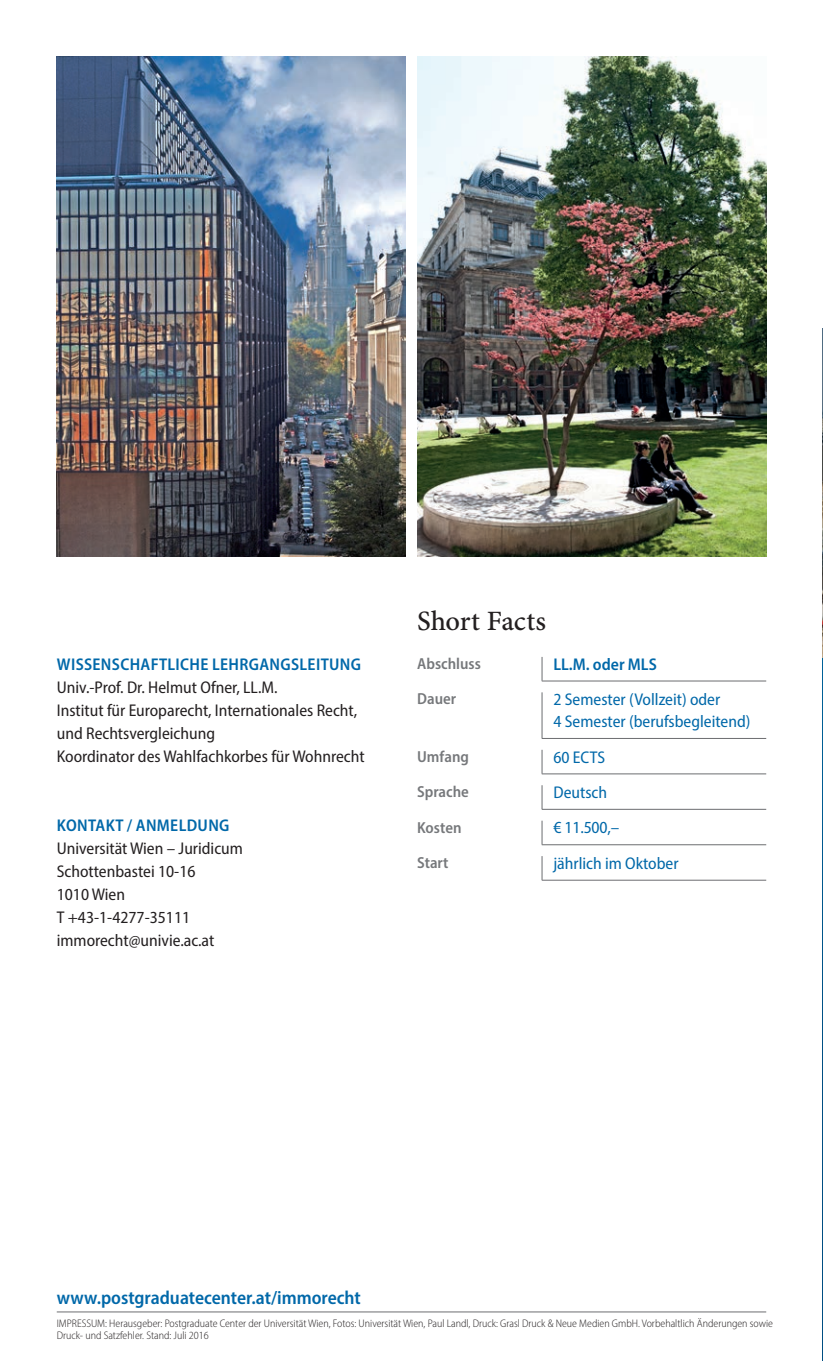
<style>
.page{position:relative;width:823px;height:1361px;background:#fff}
.page>*{position:absolute;margin:0;border:0;box-sizing:border-box;transform-origin:0 0}
.t1{font:28px "Minion Pro Medium Capt";letter-spacing:-.005em;color:#231f20}
.t2{font:600 semi-condensed 19px "Myriad Pro";color:#0068a9}
.t3{font:semi-condensed 17px/23px "Myriad Pro";color:#231f20}
.t4{font:semi-condensed 17px/22px "Myriad Pro";color:#0068a9}
.t5{font:600 semi-condensed 17px "Myriad Pro";letter-spacing:.02em;color:#0068a9}
.t6{font:600 semi-condensed 17px "Myriad Pro";color:#0068a9}
.t7{font:600 semi-condensed 16px "Myriad Pro";color:#76787b}
.t8{font:300 semi-condensed 11px/12px "Myriad Pro";color:#231f20}
</style>
<div class="page">
<svg style="left:822px;top:658px;width:1px;height:703px"></svg>
<img style="left:822px;top:329px;width:1px;height:329px">
<svg style="left:541px;top:657px;width:1px;height:23px"></svg>
<hr style="left:541px;top:680px;width:224px;height:1px;background:#6c6d70">
<hr style="left:541px;top:692px;width:1px;height:46px;background:#6c6d70">
<hr style="left:541px;top:738px;width:224px;height:1px;background:#6c6d70">
<svg style="left:541px;top:750px;width:1px;height:23px"></svg>
<hr style="left:541px;top:773px;width:224px;height:1px;background:#6c6d70">
<svg style="left:541px;top:785px;width:1px;height:24px"></svg>
<hr style="left:541px;top:809px;width:224px;height:1px;background:#6c6d70">
<svg style="left:541px;top:820px;width:1px;height:24px"></svg>
<hr style="left:541px;top:844px;width:224px;height:1px;background:#6c6d70">
<svg style="left:541px;top:856px;width:1px;height:24px"></svg>
<hr style="left:541px;top:880px;width:224px;height:1px;background:#6c6d70">
<img style="left:57px;top:57px;width:348px;height:500px">
<img style="left:417px;top:57px;width:348px;height:500px">
<hr style="left:822px;top:272px;width:1px;height:57px;background:#63506c">
<hr style="left:57px;top:1311px;width:708px;height:1px;background:#6c6d70">
<p class="t5" style="left:57px;top:653px;width:305px">WISSENSCHAFTLICHE LEHRGANGSLEITUNG</p>
<p class="t3" style="left:57px;top:675px;width:309px">Univ.-Prof. Dr. Helmut Ofner, LL.M.<br>Institut für Europarecht, Internationales Recht, und Rechtsvergleichung<br>Koordinator des Wahlfachkorbes für Wohnrecht</p>
<p class="t5" style="left:57px;top:814px;width:174px">KONTAKT / ANMELDUNG</p>
<p class="t3" style="left:57px;top:836px;width:187px">Universität Wien – Juridicum<br>Schottenbastei 10-16<br>1010 Wien<br>T +43-1-4277-35111 immorecht@univie.ac.at</p>
<h1 class="t1" style="left:417px;top:601px;width:130px">Short Facts</h1>
<p class="t7" style="left:417px;top:653px;width:65px">Abschluss</p>
<p class="t6" style="left:553px;top:653px;width:105px">LL.M. oder MLS</p>
<p class="t7" style="left:417px;top:689px;width:40px">Dauer</p>
<p class="t4" style="left:553px;top:688px;width:198px">2 Semester (Vollzeit) oder<br>4 Semester (berufsbegleitend)</p>
<p class="t7" style="left:417px;top:746px;width:53px">Umfang</p>
<p class="t4" style="left:553px;top:745px;width:53px">60 ECTS</p>
<p class="t7" style="left:417px;top:782px;width:53px">Sprache</p>
<p class="t4" style="left:553px;top:781px;width:55px">Deutsch</p>
<p class="t7" style="left:417px;top:817px;width:46px">Kosten</p>
<p class="t4" style="left:553px;top:816px;width:67px">€ 11.500,–</p>
<p class="t7" style="left:417px;top:852px;width:33px">Start</p>
<p class="t4" style="left:553px;top:852px;width:127px">jährlich im Oktober</p>
<p class="t2" style="left:57px;top:1286px;width:305px">www.postgraduatecenter.at/immorecht</p>
<p class="t8" style="left:57px;top:1317px;width:717px">IMPRESSUM: Herausgeber: Postgraduate Center der Universität Wien, Fotos: Universität Wien, Paul Landl, Druck: Grasl Druck &amp; Neue Medien GmbH. Vorbehaltlich Änderungen sowie<br>Druck- und Satzfehler. Stand: Juli 2016</p>
</div>
